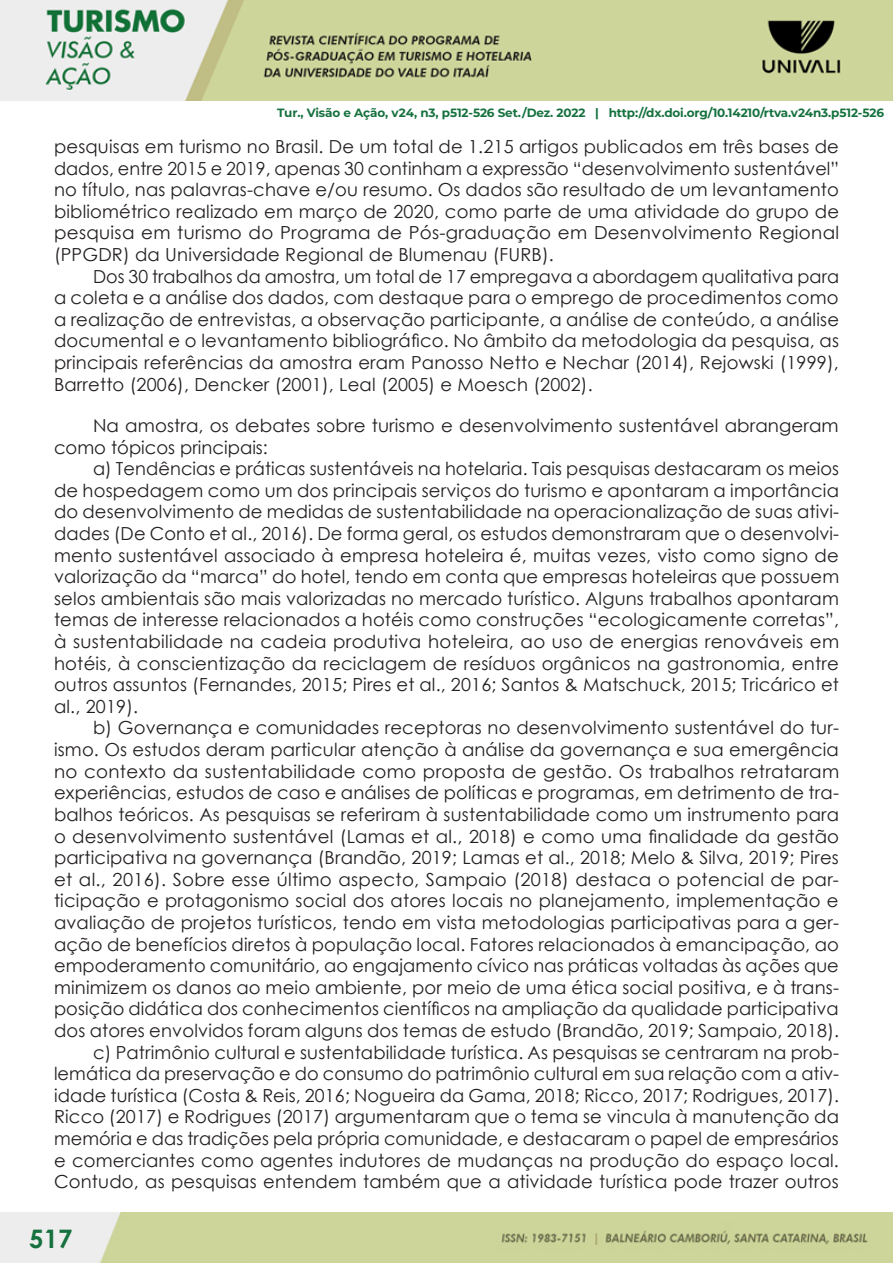
<style>
.page{position:relative;width:893px;height:1263px;background:#fff}
.page>*{position:absolute;margin:0;border:0;box-sizing:border-box;transform-origin:0 0}
.t1{font:700 25.5px "Century Gothic";color:#15713d}
.text{font:18px/21.6px "Century Gothic";letter-spacing:.01em;color:#231f20;text-align:justify}
.t2{font:700 12px "Montserrat";letter-spacing:-.01em;color:#15713e}
</style>
<div class="page">
<img style="left:0;top:0;width:893px;height:100px">
<img style="left:0;top:1213px;width:893px;height:50px">
<p class="t2" style="left:277px;top:104px;width:608px">Tur., Visão e Ação, v24, n3, p512-526 Set./Dez. 2022 | http://dx.doi.org/10.14210/rtva.v24n3.p512-526</p>
<p class="text" style="left:54px;top:135px;width:787px">pesquisas em turismo no Brasil. De um total de 1.215 artigos publicados em três bases de dados, entre 2015 e 2019, apenas 30 continham a expressão “desenvolvimento sustentável” no título, nas palavras-chave e/ou resumo. Os dados são resultado de um levantamento bibliométrico realizado em março de 2020, como parte de uma atividade do grupo de pesquisa em turismo do Programa de Pós-graduação em Desenvolvimento Regional (PPGDR) da Universidade Regional de Blumenau (FURB).</p>
<p class="text" style="left:54px;top:265px;width:787px;text-indent:39px">Dos 30 trabalhos da amostra, um total de 17 empregava a abordagem qualitativa para a coleta e a análise dos dados, com destaque para o emprego de procedimentos como a realização de entrevistas, a observação participante, a análise de conteúdo, a análise documental e o levantamento bibliográfico. No âmbito da metodologia da pesquisa, as principais referências da amostra eram Panosso Netto e Nechar (2014), Rejowski (1999), Barretto (2006), Dencker (2001), Leal (2005) e Moesch (2002).</p>
<p class="text" style="left:54px;top:414px;width:786px;text-indent:39px">Na amostra, os debates sobre turismo e desenvolvimento sustentável abrangeram como tópicos principais:</p>
<p class="text" style="left:54px;top:458px;width:787px;text-indent:39px">a) Tendências e práticas sustentáveis na hotelaria. Tais pesquisas destacaram os meios de hospedagem como um dos principais serviços do turismo e apontaram a importância do desenvolvimento de medidas de sustentabilidade na operacionalização de suas ativi&shy;dades (De Conto et al., 2016). De forma geral, os estudos demonstraram que o desenvolvi&shy;mento sustentável associado à empresa hoteleira é, muitas vezes, visto como signo de valorização da “marca” do hotel, tendo em conta que empresas hoteleiras que possuem selos ambientais são mais valorizadas no mercado turístico. Alguns trabalhos apontaram temas de interesse relacionados a hotéis como construções “ecologicamente corretas”, à sustentabilidade na cadeia produtiva hoteleira, ao uso de energias renováveis em hotéis, à conscientização da reciclagem de resíduos orgânicos na gastronomia, entre outros assuntos (Fernandes, 2015; Pires et al., 2016; Santos &amp; Matschuck, 2015; Tricárico et al., 2019).</p>
<p class="text" style="left:54px;top:717px;width:787px;text-indent:39px">b) Governança e comunidades receptoras no desenvolvimento sustentável do tur&shy;ismo. Os estudos deram particular atenção à análise da governança e sua emergência no contexto da sustentabilidade como proposta de gestão. Os trabalhos retrataram experiências, estudos de caso e análises de políticas e programas, em detrimento de tra&shy;balhos teóricos. As pesquisas se referiram à sustentabilidade como um instrumento para o desenvolvimento sustentável (Lamas et al., 2018) e como uma finalidade da gestão participativa na governança (Brandão, 2019; Lamas et al., 2018; Melo &amp; Silva, 2019; Pires et al., 2016). Sobre esse último aspecto, Sampaio (2018) destaca o potencial de par&shy;ticipação e protagonismo social dos atores locais no planejamento, implementação e avaliação de projetos turísticos, tendo em vista metodologias participativas para a ger&shy;ação de benefícios diretos à população local. Fatores relacionados à emancipação, ao empoderamento comunitário, ao engajamento cívico nas práticas voltadas às ações que minimizem os danos ao meio ambiente, por meio de uma ética social positiva, e à trans&shy;posição didática dos conhecimentos científicos na ampliação da qualidade participativa dos atores envolvidos foram alguns dos temas de estudo (Brandão, 2019; Sampaio, 2018).</p>
<p class="text" style="left:54px;top:1041px;width:787px;text-indent:39px">c) Patrimônio cultural e sustentabilidade turística. As pesquisas se centraram na prob&shy;lemática da preservação e do consumo do patrimônio cultural em sua relação com a ativ&shy;idade turística (Costa &amp; Reis, 2016; Nogueira da Gama, 2018; Ricco, 2017; Rodrigues, 2017).<br>Ricco (2017) e Rodrigues (2017) argumentaram que o tema se vincula à manutenção da memória e das tradições pela própria comunidade, e destacaram o papel de empresários e comerciantes como agentes indutores de mudanças na produção do espaço local.<br>Contudo, as pesquisas entendem também que a atividade turística pode trazer outros</p>
<h1 class="t1" style="left:29px;top:1220px;width:45px">517</h1>
</div>
